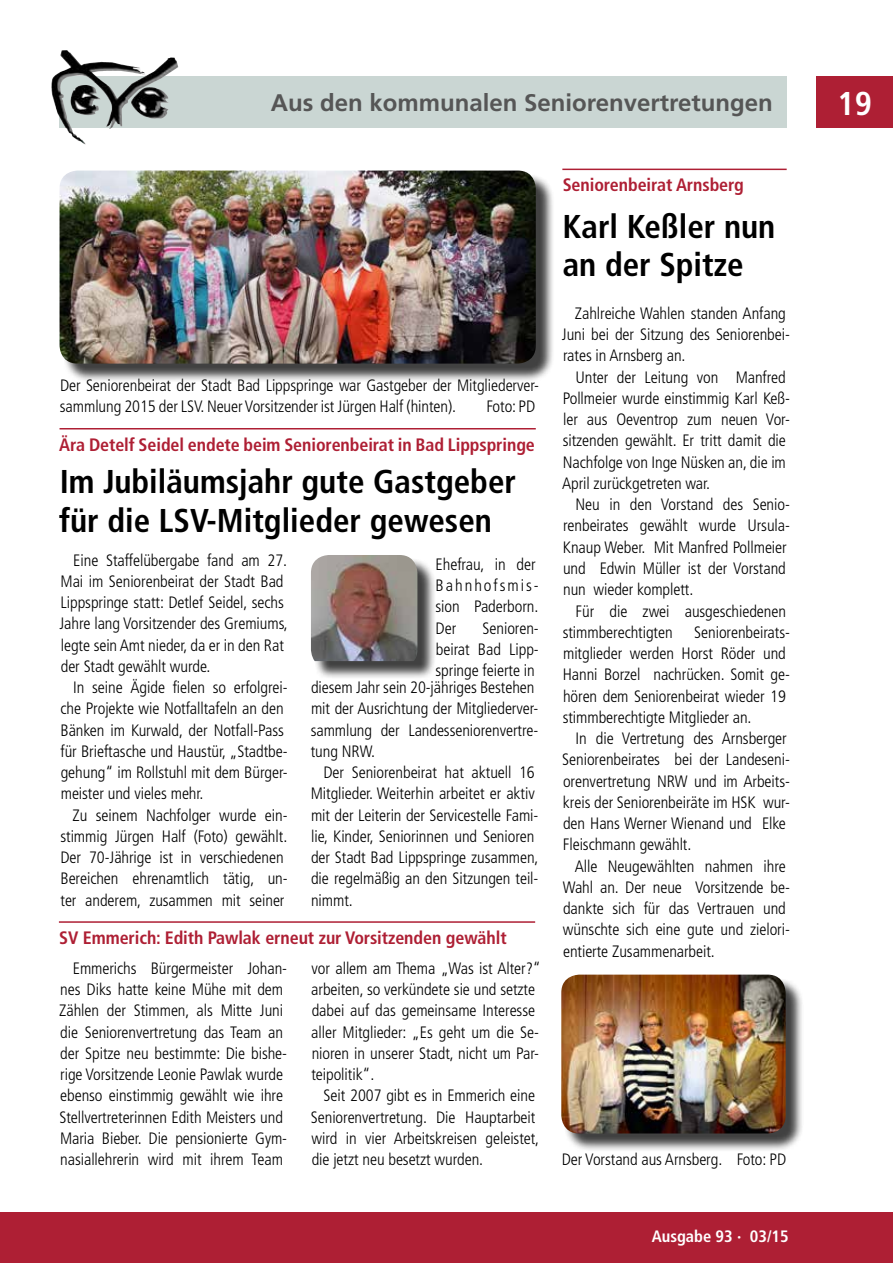
<style>
.page{position:relative;width:893px;height:1263px;background:#fff}
.page>*{position:absolute;margin:0;border:0;box-sizing:border-box;transform-origin:0 0}
.t1{font:700 condensed 33px/38.2px "Frutiger";color:#000}
.t2{font:700 condensed 33px "Frutiger";color:#fff}
.t3{font:700 24px "Frutiger";color:#565656}
.t4{font:700 condensed 18px "Frutiger";letter-spacing:-.005em;color:#ae1f34}
.t5{font:300 condensed 16.5px/21.3px "Frutiger";letter-spacing:-.005em;color:#000}
.t6{font:700 condensed 16.5px "Frutiger";color:#fff}
</style>
<div class="page">
<div style="left:0;top:1212px;width:893px;height:51px;background:#ae1f34"></div>
<div style="left:816px;top:77px;width:77px;height:51px;background:#ae1f34"></div>
<div style="left:60px;top:77px;width:727px;height:51px;background:#cad6d3"></div>
<img style="left:51px;top:50px;width:20px;height:64px">
<hr style="left:562px;top:169px;width:225px;height:1px;background:#ae1f34">
<div style="left:62px;top:173px;width:492px;height:209px;background:#000;opacity:.75"></div>
<img style="left:60px;top:171px;width:476px;height:193px">
<hr style="left:60px;top:428px;width:476px;height:1px;background:#ae1f34">
<div style="left:313px;top:557px;width:123px;height:123px;background:#000;opacity:.75"></div>
<img style="left:311px;top:555px;width:106px;height:106px">
<hr style="left:59px;top:921px;width:476px;height:2px;background:#ae1f34">
<div style="left:564px;top:977px;width:240px;height:175px;background:#000;opacity:.75"></div>
<img style="left:561px;top:974px;width:225px;height:159px">
<h2 class="t3" style="left:271px;top:88px;width:503px">Aus den kommunalen Seniorenvertretungen</h2>
<h1 class="t2" style="left:837px;top:84px;width:36px">19</h1>
<p class="t4" style="left:563px;top:174px;width:183px">Seniorenbeirat Arnsberg</p>
<p class="t5" style="left:60px;top:375px;width:481px">Der Seniorenbeirat der Stadt Bad Lippspringe war Gastgeber der Mitgliederver&shy;sammlung 2015 der LSV. Neuer Vorsitzender ist Jürgen Half (hinten).</p>
<p class="t5" style="left:487px;top:396px;width:50px">Foto: PD</p>
<p class="t4" style="left:59px;top:434px;width:477px">Ära Detelf Seidel endete beim Seniorenbeirat in Bad Lippspringe</p>
<h1 class="t1" style="left:59px;top:463px;width:458px">Im Jubiläumsjahr gute Gastgeber für die LSV-Mitglieder gewesen</h1>
<p class="t5" style="left:60px;top:549px;width:230px;text-indent:14px">Eine Staffelübergabe fand am 27.<br>Mai im Seniorenbeirat der Stadt Bad Lippspringe statt: Detlef Seidel, sechs Jahre lang Vorsitzender des Gremiums, legte sein Amt nieder, da er in den Rat der Stadt gewählt wurde.</p>
<p class="t5" style="left:61px;top:677px;width:229px;text-indent:13px">In seine Ägide fielen so erfolgrei&shy;che Projekte wie Notfalltafeln an den Bänken im Kurwald, der Notfall-Pass für Brieftasche und Haustür, „Stadtbe&shy;gehung“ im Rollstuhl mit dem Bürger&shy;meister und vieles mehr.</p>
<p class="t5" style="left:60px;top:804px;width:229px;text-indent:12px">Zu seinem Nachfolger wurde ein&shy;stimmig Jürgen Half (Foto) gewählt.<br>Der 70-Jährige ist in verschiedenen Bereichen ehrenamtlich tätig, un&shy;ter anderem, zusammen mit seiner</p>
<p class="t5" style="left:436px;top:554px;width:105px">Ehefrau, in der<br>Bahnhofsmis&shy;sion Paderborn.<br>Der</p>
<p class="t5" style="left:436px;top:617px;width:105px;text-align:justify;text-indent:47px">Senioren&shy;beirat Bad Lipp&shy;springe feierte in</p>
<p class="t5" style="left:311px;top:677px;width:229px">diesem Jahr sein 20-jähriges Bestehen mit der Ausrichtung der Mitgliederver&shy;sammlung der Landesseniorenvertre&shy;tung NRW.</p>
<p class="t5" style="left:311px;top:762px;width:229px;text-indent:13px">Der Seniorenbeirat hat aktuell 16<br>Mitglieder. Weiterhin arbeitet er aktiv mit der Leiterin der Servicestelle Fami&shy;lie, Kinder, Seniorinnen und Senioren der Stadt Bad Lippspringe zusammen, die regelmäßig an den Sitzungen teil&shy;nimmt.</p>
<p class="t4" style="left:59px;top:927px;width:449px">SV Emmerich: Edith Pawlak erneut zur Vorsitzenden gewählt</p>
<p class="t5" style="left:59px;top:958px;width:229px;text-indent:13px">Emmerichs Bürgermeister Johan&shy;nes Diks hatte keine Mühe mit dem Zählen der Stimmen, als Mitte Juni die Seniorenvertretung das Team an der Spitze neu bestimmte: Die bishe&shy;rige Vorsitzende Leonie Pawlak wurde ebenso einstimmig gewählt wie ihre Stellvertreterinnen Edith Meisters und Maria Bieber. Die pensionierte Gym&shy;nasiallehrerin wird mit ihrem Team</p>
<p class="t5" style="left:311px;top:958px;width:231px">vor allem am Thema „Was ist Alter?“ arbeiten, so verkündete sie und setzte dabei auf das gemeinsame Interesse aller Mitglieder: „Es geht um die Se&shy;nioren in unserer Stadt, nicht um Par&shy;teipolitik“.</p>
<p class="t5" style="left:311px;top:1085px;width:230px;text-indent:13px">Seit 2007 gibt es in Emmerich eine Seniorenvertretung. Die Hauptarbeit wird in vier Arbeitskreisen geleistet, die jetzt neu besetzt wurden.</p>
<h1 class="t1" style="left:563px;top:208px;width:214px">Karl Keßler nun an der Spitze</h1>
<p class="t5" style="left:562px;top:303px;width:230px;text-indent:13px">Zahlreiche Wahlen standen Anfang<br>Juni bei der Sitzung des Seniorenbei&shy;rates in Arnsberg an.</p>
<p class="t5" style="left:562px;top:367px;width:229px;text-indent:13px">Unter der Leitung von Manfred Pollmeier wurde einstimmig Karl Keß&shy;ler aus Oeventrop zum neuen Vor&shy;sitzenden gewählt. Er tritt damit die Nachfolge von Inge Nüsken an, die im April zurückgetreten war.</p>
<p class="t5" style="left:563px;top:494px;width:229px;text-indent:13px">Neu in den Vorstand des Senio&shy;renbeirates gewählt wurde Ursula-<br>Knaup Weber. Mit Manfred Pollmeier und Edwin Müller ist der Vorstand nun wieder komplett.</p>
<p class="t5" style="left:563px;top:600px;width:225px;text-indent:13px">Für die zwei ausgeschiedenen stimmberechtigten</p>
<p class="t5" style="left:563px;top:622px;width:229px;text-indent:132px">Seniorenbeirats&shy;mitglieder werden Horst Röder und<br>Hanni Borzel nachrücken. Somit ge&shy;hören dem Seniorenbeirat wieder 19 stimmberechtigte Mitglieder an.</p>
<p class="t5" style="left:562px;top:728px;width:229px;text-indent:13px">In die Vertretung des Arnsberger Seniorenbeirates bei der Landeseni&shy;orenvertretung NRW und im Arbeits&shy;kreis der Seniorenbeiräte im HSK wur&shy;den Hans Werner Wienand und Elke Fleischmann gewählt.</p>
<p class="t5" style="left:563px;top:855px;width:228px;text-indent:12px">Alle Neugewählten nahmen ihre<br>Wahl an. Der neue Vorsitzende be&shy;dankte sich für das Vertrauen und wünschte sich eine gute und zielori&shy;entierte Zusammenarbeit.</p>
<p class="t5" style="left:562px;top:1149px;width:226px">Der Vorstand aus Arnsberg. Foto: PD</p>
<p class="t6" style="left:652px;top:1226px;width:139px">Ausgabe 93 · 03/15</p>
</div>
